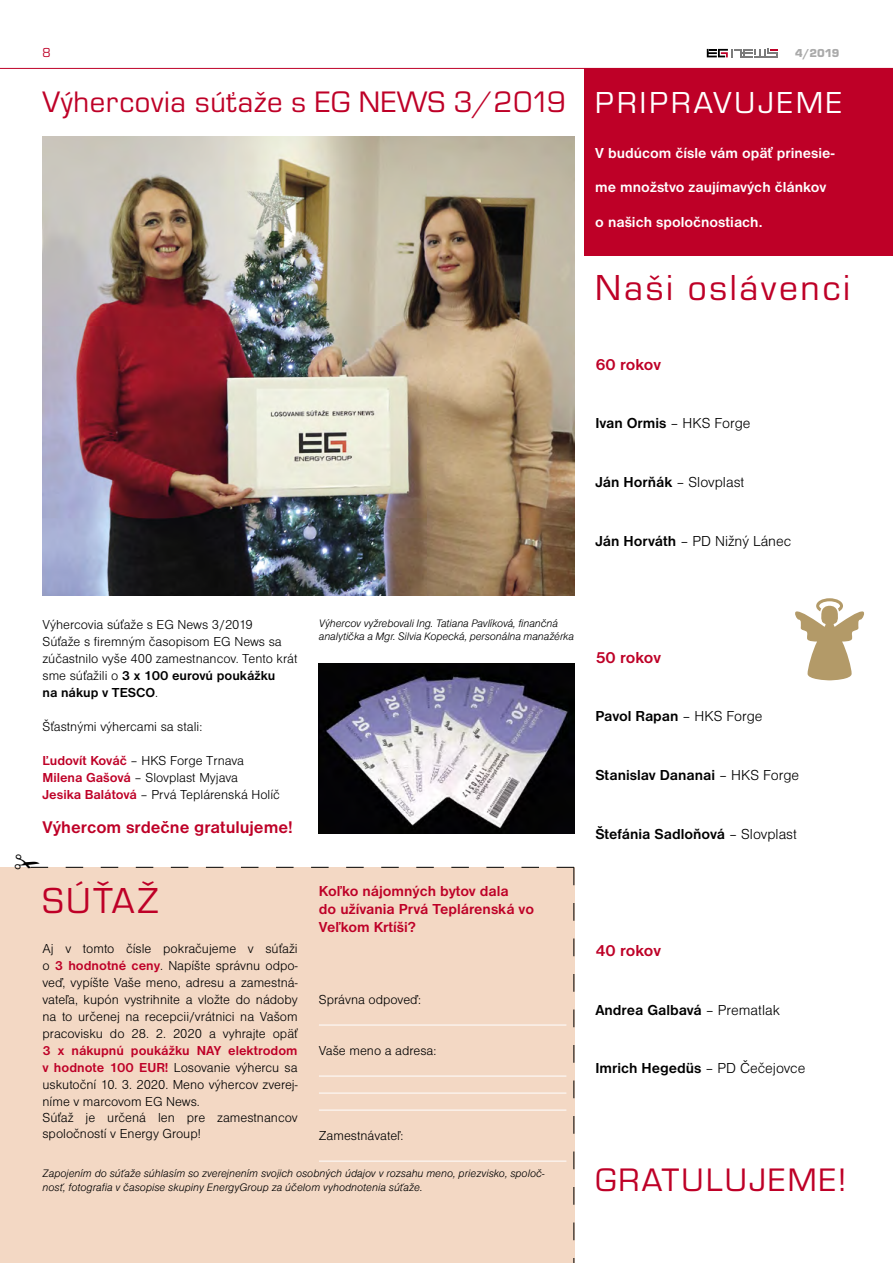
<style>
.page{position:relative;width:893px;height:1263px;background:#fff}
.page>*{position:absolute;margin:0;border:0;box-sizing:border-box;transform-origin:0 0}
.t1{font:37.5px "Eurostile TCE";letter-spacing:.07em;color:#be0027}
.t2{font:33.75px "Eurostile TCE";letter-spacing:.07em;color:#be0027}
.t3{font:31.5px "Eurostile TCE";letter-spacing:.1em;color:#fff}
.t4{font:30.75px "Eurostile TCE";letter-spacing:.02em;color:#be0027}
.t5{font:700 17.55px "Nimbus Sans DCE";color:#be0027}
.t6{font:700 16.5px "Nimbus Sans DCE";letter-spacing:-.005em;color:#be0027}
.t7{font:700 15px "Nimbus Sans DCE";color:#000}
.t8{font:700 15px "Nimbus Sans DCE";color:#fff}
.t9{font:700 15px/18px "Nimbus Sans DCE";color:#be0027}
.t10{font:300 15px "Nimbus Sans DCE";color:#000}
.t11{font:300 13.5px/17px "Nimbus Sans DCE";color:#000}
.t12{font:13.5px "Eurostile TCE";color:#be0027}
.t13{font:900 12px "Eurostile TCE";color:#aaa}
.t14{font:italic 300 11.25px/13.5px "Nimbus Sans DCE";color:#000}
.s1{font-weight:300}
.s2{font-weight:700}
.s3{font-weight:700;color:#be0027}
</style>
<div class="page">
<svg style="left:707px;top:49px;width:71px;height:8px"></svg>
<div style="left:585px;top:68px;width:308px;height:187px;background:#be0027"></div>
<div style="left:0;top:867px;width:574px;height:396px;background:#f3d8c4"></div>
<hr style="left:0;top:68px;width:893px;height:1px;background:#be0027">
<img style="left:43px;top:136px;width:531px;height:459px">
<img style="left:319px;top:663px;width:255px;height:170px">
<svg style="left:795px;top:598px;width:69px;height:82px"></svg>
<svg style="left:30px;top:866px;width:545px;height:397px"></svg>
<p class="t12" style="left:43px;top:46px;width:10px">8</p>
<p class="t13" style="left:795px;top:47px;width:46px">4/2019</p>
<h3 class="t3" style="left:595px;top:86px;width:248px">PRIPRAVUJEME</h3>
<p class="t8" style="left:595px;top:144px;width:241px">V budúcom čísle vám opäť prinesie-</p>
<p class="t8" style="left:595px;top:179px;width:232px">me množstvo zaujímavých článkov</p>
<p class="t8" style="left:595px;top:213px;width:169px">o našich spoločnostiach.</p>
<h3 class="t4" style="left:43px;top:85px;width:525px">Výhercovia súťaže s EG NEWS 3/2019</h3>
<h1 class="t1" style="left:595px;top:268px;width:256px">Naši oslávenci</h1>
<p class="t6" style="left:595px;top:355px;width:67px">60 rokov</p>
<p class="t7" style="left:595px;top:415px;width:157px">Ivan Ormis <span class="s1">– HKS Forge</span></p>
<p class="t10" style="left:595px;top:474px;width:151px"><span class="s2">Ján Horňák</span> – Slovplast</p>
<p class="t10" style="left:595px;top:532px;width:197px"><span class="s2">Ján Horváth</span> – PD Nižný Lánec</p>
<p class="t11" style="left:43px;top:617px;width:257px">Výhercovia súťaže s EG News 3/2019<br>Súťaže s firemným časopisom EG News sa zúčastnilo vyše 400 zamestnancov. Tento krát sme súťažili o <span class="s2">3 x 100 eurovú poukážku<br>na nákup v TESCO</span>.</p>
<p class="t11" style="left:43px;top:719px;width:161px">Šťastnými výhercami sa stali:</p>
<p class="t11" style="left:43px;top:753px;width:239px"><span class="s3">Ľudovít Kováč</span> – HKS Forge Trnava<br><span class="s3">Milena Gašová</span> – Slovplast Myjava<br><span class="s3">Jesika Balátová</span> – Prvá Teplárenská Holíč</p>
<p class="t5" style="left:43px;top:818px;width:252px">Výhercom srdečne gratulujeme!</p>
<h1 class="t1" style="left:43px;top:880px;width:118px">SÚŤAŽ</h1>
<p class="t11" style="left:43px;top:940px;width:257px;text-align:justify">Aj v tomto čísle pokračujeme v súťaži o <span class="s3">3 hodnotné ceny</span>. Napíšte správnu odpo&shy;veď, vypíšte Vaše meno, adresu a zamestná&shy;vateľa, kupón vystrihnite a vložte do nádoby na to určenej na recepcii/vrátnici na Vašom pracovisku do 28. 2. 2020 a vyhrajte opäť</p>
<p class="t11" style="left:43px;top:1042px;width:257px"><span class="s3">3 x nákupnú poukážku NAY elektrodom v hodnote 100 EUR!</span> Losovanie výhercu sa uskutoční 10. 3. 2020. Meno výhercov zverej&shy;níme v marcovom EG News.<br>Súťaž je určená len pre zamestnancov spoločností v Energy Group!</p>
<p class="t14" style="left:319px;top:616px;width:257px">Výhercov vyžrebovali Ing. Tatiana Pavlíková, finančná analytička a Mgr. Silvia Kopecká, personálna manažérka</p>
<p class="t9" style="left:319px;top:882px;width:217px">Koľko nájomných bytov dala<br>do užívania Prvá Teplárenská vo<br>Veľkom Krtíši?</p>
<p class="t11" style="left:319px;top:991px;width:104px">Správna odpoveď:</p>
<p class="t11" style="left:319px;top:1042px;width:119px">Vaše meno a adresa:</p>
<p class="t11" style="left:319px;top:1127px;width:86px">Zamestnávateľ:</p>
<p class="t14" style="left:43px;top:1167px;width:504px">Zapojením do súťaže súhlasím so zverejnením svojich osobných údajov v rozsahu meno, priezvisko, spoloč&shy;nosť, fotografia v časopise skupiny EnergyGroup za účelom vyhodnotenia súťaže.</p>
<p class="t6" style="left:595px;top:648px;width:67px">50 rokov</p>
<p class="t7" style="left:595px;top:708px;width:169px">Pavol Rapan <span class="s1">– HKS Forge</span></p>
<p class="t7" style="left:595px;top:767px;width:205px">Stanislav Dananai <span class="s1">– HKS Forge</span></p>
<p class="t7" style="left:595px;top:825px;width:203px">Štefánia Sadloňová <span class="s1">– Slovplast</span></p>
<p class="t6" style="left:595px;top:941px;width:67px">40 rokov</p>
<p class="t7" style="left:595px;top:1001px;width:186px">Andrea Galbavá <span class="s1">– Prematlak</span></p>
<p class="t7" style="left:595px;top:1060px;width:211px">Imrich Hegedüs <span class="s1">– PD Čečejovce</span></p>
<h2 class="t2" style="left:595px;top:1161px;width:252px">GRATULUJEME!</h2>
</div>
